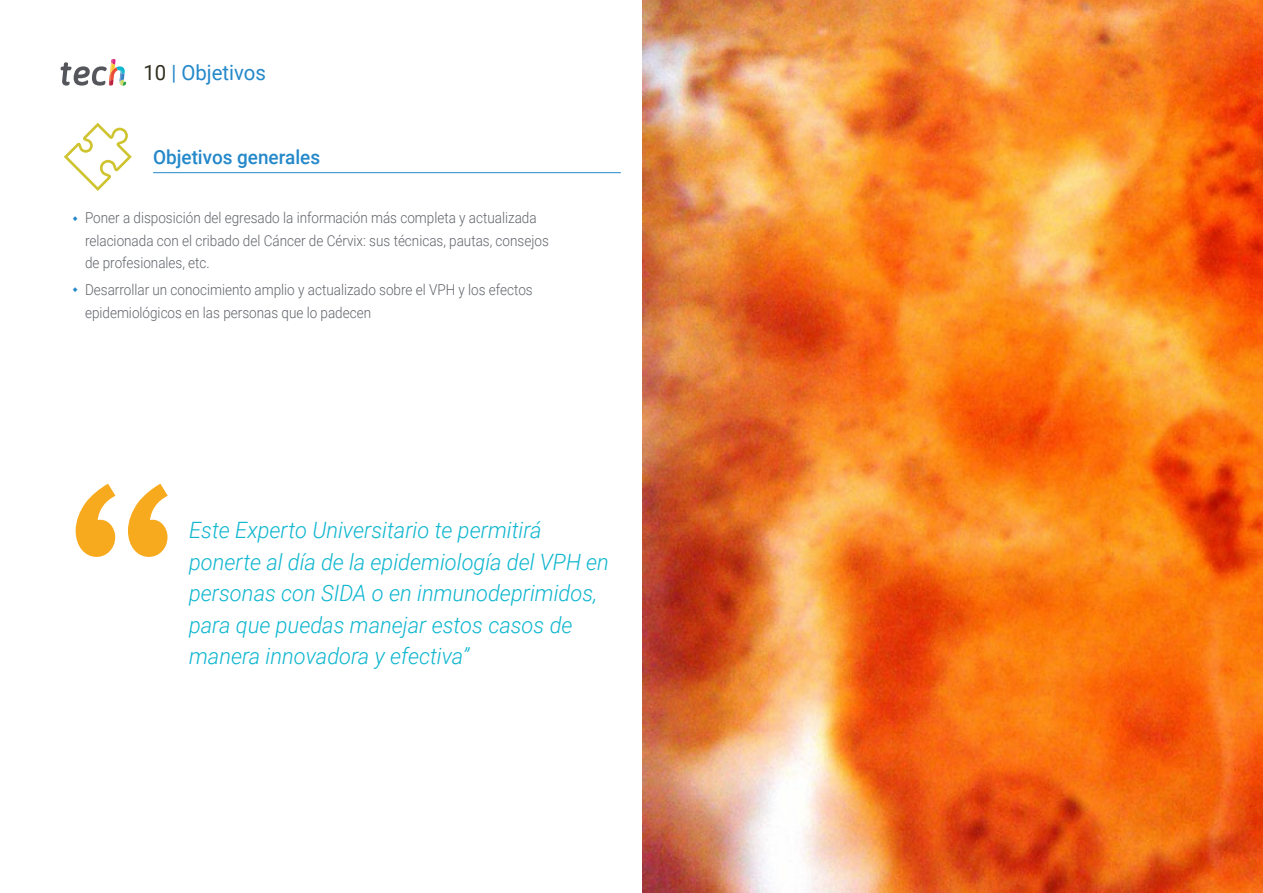
<style>
.page{position:relative;width:1263px;height:893px;background:#fff}
.page>*{position:absolute;margin:0;border:0;box-sizing:border-box;transform-origin:0 0}
.t1{font:italic 300 22.5px/31.5px "Roboto";color:#0fb6cf}
.t2{font:21px "Roboto";color:#2488c9}
.t3{font:500 19.5px "Roboto";color:#2488c9}
.t4{font:300 15px/22.5px "Roboto";color:#61646a;scale:.9 1}
.s1{color:#312e20}
</style>
<div class="page">
<hr style="left:153px;top:172px;width:468px;height:1px;background:#2488c9">
<svg style="left:64px;top:123px;width:68px;height:68px"></svg>
<img style="left:642px;top:0;width:621px;height:893px">
<svg style="left:76px;top:484px;width:92px;height:73px"></svg>
<svg style="left:61px;top:59px;width:65px;height:27px"></svg>
<h2 class="t2" style="left:144px;top:57px;width:124px"><span class="s1">10</span> | Objetivos</h2>
<h3 class="t3" style="left:153px;top:144px;width:169px">Objetivos generales</h3>
<p class="t4" style="left:85px;top:206px;width:517px">Poner a disposición del egresado la información más completa y actualizada relacionada con el cribado del Cáncer de Cérvix: sus técnicas, pautas, consejos de profesionales, etc.</p>
<p class="t4" style="left:85px;top:278px;width:499px">Desarrollar un conocimiento amplio y actualizado sobre el VPH y los efectos epidemiológicos en las personas que lo padecen</p>
<h1 class="t1" style="left:189px;top:514px;width:421px">Este Experto Universitario te permitirá ponerte al día de la epidemiología del VPH en personas con SIDA o en inmunodeprimidos, para que puedas manejar estos casos de manera innovadora y efectiva”</h1>
</div>
